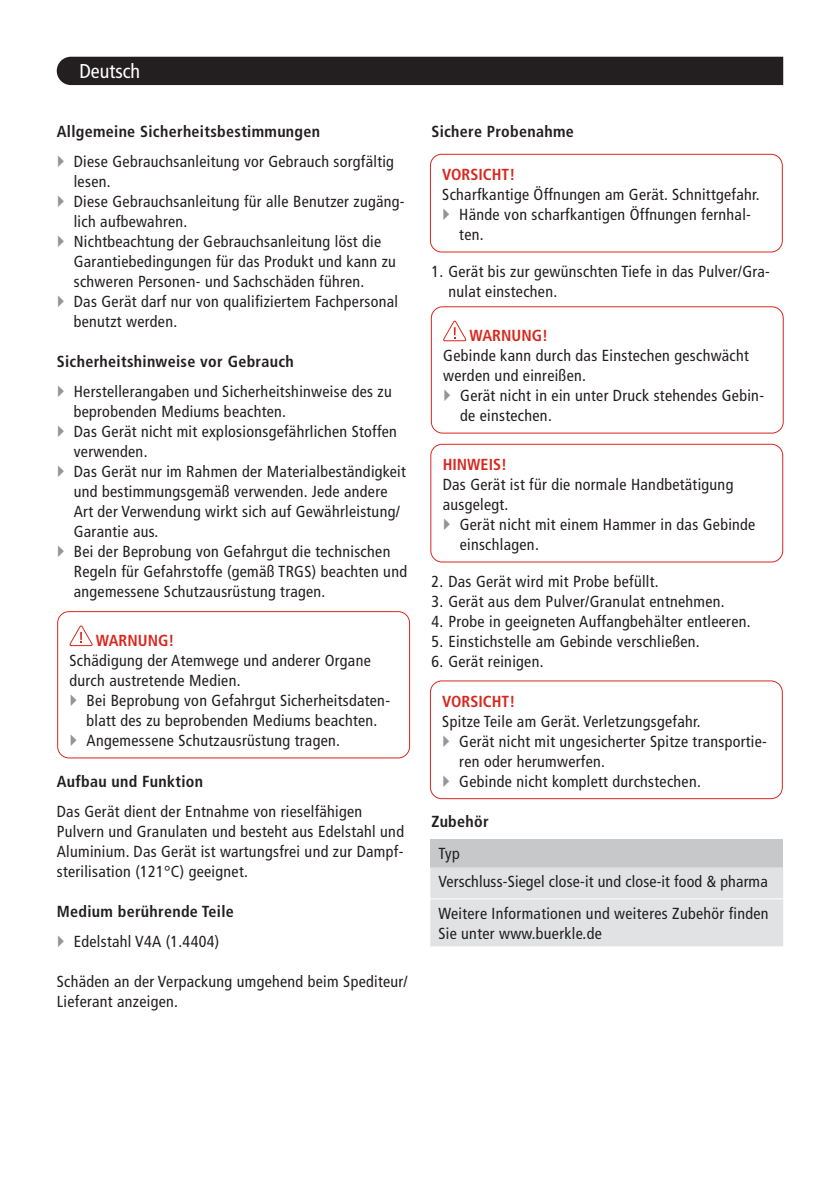
<style>
.page{position:relative;width:840px;height:1191px;background:#fff}
.page>*{position:absolute;margin:0;border:0;box-sizing:border-box;transform-origin:0 0}
.t1{font:condensed 20px "Frutiger LT Pro";color:#fff}
.t2{font:condensed 16px/20px "Frutiger LT Pro";letter-spacing:.02em;color:#231f20}
.t3{font:700 condensed 16px "Frutiger LT Pro";letter-spacing:.02em;color:#231f20}
.t4{font:700 condensed 16px "Frutiger LT Pro";color:#d8281e}
</style>
<div class="page">
<div style="left:57px;top:57px;width:725px;height:28px;background:#231f20"></div>
<svg style="left:443px;top:321px;width:23px;height:20px"></svg>
<div style="left:430px;top:306px;width:353px;height:127px;border:1px solid #d8281e;border-radius:11px"></div>
<div style="left:430px;top:444px;width:352px;height:118px;border:1px solid #d8281e;border-radius:11px"></div>
<div style="left:430px;top:839px;width:352px;height:28px;background:#c7c8ca"></div>
<div style="left:430px;top:867px;width:352px;height:79px;background:#e1e2e4"></div>
<hr style="left:430px;top:898px;width:352px;height:1px;background:#fff">
<svg style="left:69px;top:625px;width:23px;height:21px"></svg>
<div style="left:57px;top:611px;width:353px;height:147px;border:1px solid #d8281e;border-radius:11px"></div>
<div style="left:429px;top:154px;width:353px;height:98px;border:1px solid #d8281e;border-radius:11px"></div>
<div style="left:429px;top:680px;width:353px;height:119px;border:1px solid #d8281e;border-radius:11px"></div>
<p class="t1" style="left:79px;top:60px;width:62px">Deutsch</p>
<p class="t3" style="left:57px;top:122px;width:265px">Allgemeine Sicherheitsbestimmungen</p>
<p class="t2" style="left:74px;top:151px;width:332px">Diese Gebrauchsanleitung vor Gebrauch sorgfältig lesen.<br>Diese Gebrauchsanleitung für alle Benutzer zugäng&shy;lich aufbewahren.<br>Nichtbeachtung der Gebrauchsanleitung löst die Garantiebedingungen für das Produkt und kann zu schweren Personen- und Sachschäden führen.<br>Das Gerät darf nur von qualifiziertem Fachpersonal benutzt werden.</p>
<p class="t3" style="left:57px;top:352px;width:238px">Sicherheitshinweise vor Gebrauch</p>
<p class="t2" style="left:74px;top:381px;width:334px">Herstellerangaben und Sicherheitshinweise des zu beprobenden Mediums beachten.<br>Das Gerät nicht mit explosionsgefährlichen Stoffen verwenden.<br>Das Gerät nur im Rahmen der Materialbeständigkeit und bestimmungsgemäß verwenden. Jede andere Art der Verwendung wirkt sich auf Gewährleistung/ Garantie aus.<br>Bei der Beprobung von Gefahrgut die technischen Regeln für Gefahrstoffe (gemäß TRGS) beachten und angemessene Schutzausrüstung tragen.</p>
<p class="t4" style="left:96px;top:631px;width:80px">WARNUNG!</p>
<p class="t2" style="left:69px;top:650px;width:302px">Schädigung der Atemwege und anderer Organe durch austretende Medien.</p>
<p class="t2" style="left:86px;top:690px;width:305px">Bei Beprobung von Gefahrgut Sicherheitsdaten&shy;blatt des zu beprobenden Mediums beachten.<br>Angemessene Schutzausrüstung tragen.</p>
<p class="t3" style="left:57px;top:772px;width:148px">Aufbau und Funktion</p>
<p class="t2" style="left:57px;top:801px;width:348px">Das Gerät dient der Entnahme von rieselfähigen Pulvern und Granulaten und besteht aus Edelstahl und Aluminium. Das Gerät ist wartungsfrei und zur Dampf&shy;sterilisation (121°C) geeignet.</p>
<p class="t3" style="left:57px;top:902px;width:178px">Medium berührende Teile</p>
<p class="t2" style="left:74px;top:931px;width:147px">Edelstahl V4A (1.4404)</p>
<p class="t2" style="left:57px;top:971px;width:352px">Schäden an der Verpackung umgehend beim Spediteur/<br>Lieferant anzeigen.</p>
<p class="t3" style="left:431px;top:122px;width:144px">Sichere Probenahme</p>
<p class="t4" style="left:442px;top:165px;width:74px">VORSICHT!</p>
<p class="t2" style="left:459px;top:185px;width:301px;text-indent:-17px">Scharfkantige Öffnungen am Gerät. Schnittgefahr.<br>Hände von scharfkantigen Öffnungen fernhal&shy;ten.</p>
<p class="t2" style="left:448px;top:261px;width:323px;text-indent:-17px">1. Gerät bis zur gewünschten Tiefe in das Pulver/Gra&shy;nulat einstechen.</p>
<p class="t4" style="left:469px;top:326px;width:80px">WARNUNG!</p>
<p class="t2" style="left:443px;top:346px;width:307px">Gebinde kann durch das Einstechen geschwächt werden und einreißen.</p>
<p class="t2" style="left:460px;top:386px;width:305px">Gerät nicht in ein unter Druck stehendes Gebin&shy;de einstechen.</p>
<p class="t4" style="left:442px;top:455px;width:66px">HINWEIS!</p>
<p class="t2" style="left:442px;top:475px;width:292px">Das Gerät ist für die normale Handbetätigung ausgelegt.</p>
<p class="t2" style="left:459px;top:515px;width:297px">Gerät nicht mit einem Hammer in das Gebinde einschlagen.</p>
<p class="t2" style="left:431px;top:571px;width:229px">2. Das Gerät wird mit Probe befüllt.</p>
<p class="t2" style="left:431px;top:591px;width:295px">3. Gerät aus dem Pulver/Granulat entnehmen.</p>
<p class="t2" style="left:431px;top:611px;width:320px">4. Probe in geeigneten Auffangbehälter entleeren.</p>
<p class="t2" style="left:431px;top:631px;width:270px">5. Einstichstelle am Gebinde verschließen.</p>
<p class="t2" style="left:431px;top:651px;width:114px">6. Gerät reinigen.</p>
<p class="t4" style="left:442px;top:691px;width:74px">VORSICHT!</p>
<p class="t2" style="left:459px;top:711px;width:309px;text-indent:-17px">Spitze Teile am Gerät. Verletzungsgefahr.<br>Gerät nicht mit ungesicherter Spitze transportie&shy;ren oder herumwerfen.<br>Gebinde nicht komplett durchstechen.</p>
<p class="t3" style="left:431px;top:812px;width:59px">Zubehör</p>
<p class="t2" style="left:438px;top:840px;width:331px;line-height:28px">Typ<br>Verschluss-Siegel close-it und close-it food &amp; pharma</p>
<p class="t2" style="left:438px;top:903px;width:331px">Weitere Informationen und weiteres Zubehör finden<br>Sie unter www.buerkle.de</p>
</div>
